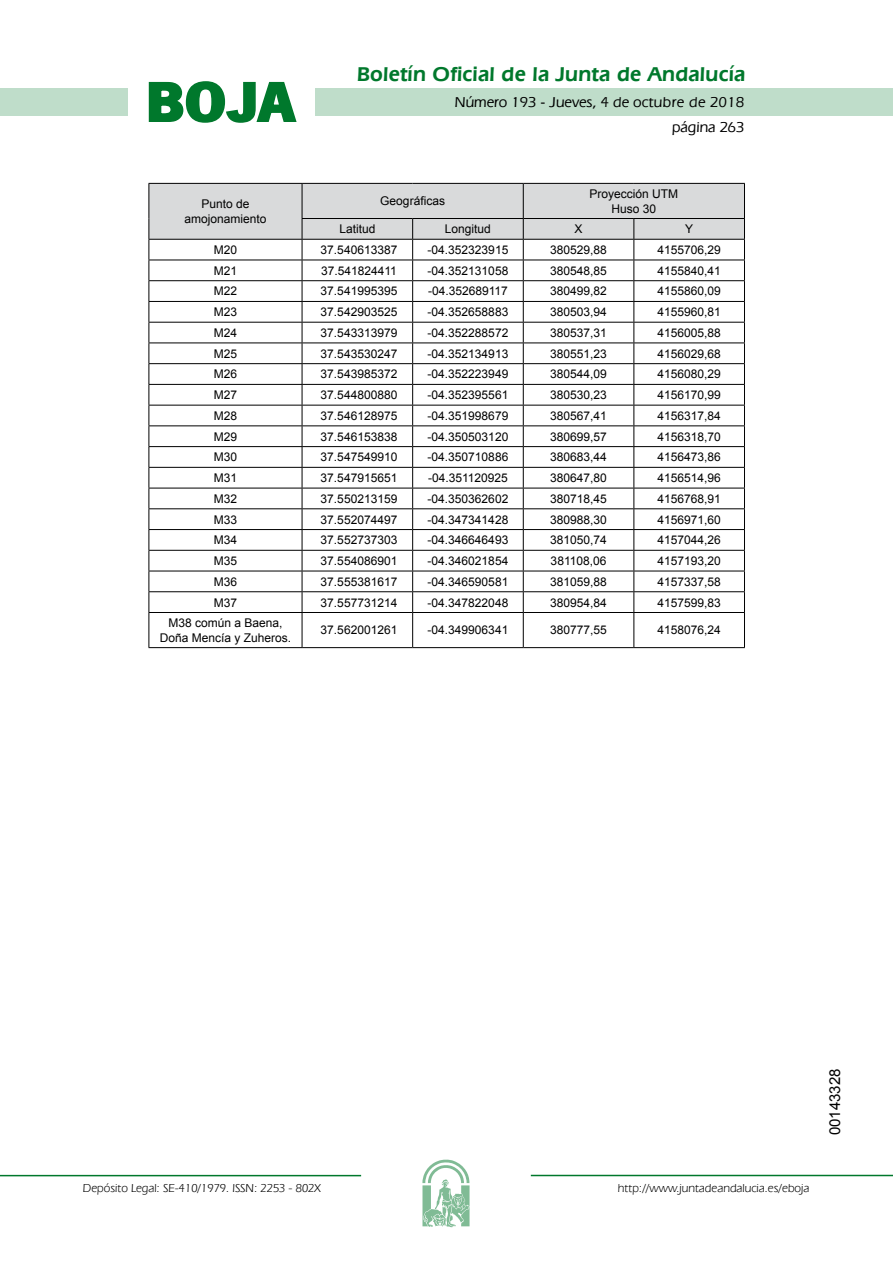
<style>
.page{position:relative;width:893px;height:1263px;background:#fff}
.page>*{position:absolute;margin:0;border:0;box-sizing:border-box;transform-origin:0 0}
.t1{font:700 57.75px "News Got T";color:#00782c;scale:1.14 1}
.t2{font:600 21px "Eras IT Cby BT";letter-spacing:.01em;color:#00782c}
.t3{font:500 15px/24.5px "Eras IT Cby BT";color:#000;text-align:right}
.t4{font:15px "Arial";color:#000}
.t5{font:12px/14.4px "Arial";color:#000;text-align:center}
.t6{font:12px "Eras IT Cby BT";color:#000}
</style>
<div class="page">
<div style="left:315px;top:88px;width:577px;height:28px;background:#bfddca"></div>
<div style="left:0;top:88px;width:128px;height:28px;background:#bfddca"></div>
<hr style="left:0;top:1175px;width:361px;height:1px;background:#00782c">
<svg style="left:422px;top:1159px;width:47px;height:68px"></svg>
<hr style="left:531px;top:1175px;width:361px;height:1px;background:#00782c">
<svg style="left:148px;top:81px;width:149px;height:42px"></svg>
<svg style="left:148px;top:183px;width:597px;height:429px"></svg>
<hr style="left:148px;top:612px;width:154px;height:1px;background:#000">
<hr style="left:148px;top:613px;width:1px;height:34px;background:#000">
<hr style="left:302px;top:612px;width:110px;height:1px;background:#000">
<hr style="left:302px;top:613px;width:1px;height:34px;background:#000">
<hr style="left:412px;top:612px;width:111px;height:1px;background:#000">
<hr style="left:412px;top:613px;width:1px;height:34px;background:#000">
<hr style="left:523px;top:612px;width:111px;height:1px;background:#000">
<hr style="left:523px;top:613px;width:1px;height:34px;background:#000">
<hr style="left:634px;top:612px;width:110px;height:1px;background:#000">
<hr style="left:633px;top:613px;width:1px;height:34px;background:#000">
<hr style="left:744px;top:613px;width:1px;height:34px;background:#000">
<hr style="left:148px;top:647px;width:154px;height:1px;background:#000">
<hr style="left:302px;top:647px;width:110px;height:1px;background:#000">
<hr style="left:412px;top:647px;width:111px;height:1px;background:#000">
<hr style="left:523px;top:647px;width:111px;height:1px;background:#000">
<hr style="left:634px;top:647px;width:110px;height:1px;background:#000">
<h1 class="t1" style="left:145px;top:68px;width:133px">BOJA</h1>
<h2 class="t2" style="left:357px;top:62px;width:390px">Boletín Oficial de la Junta de Andalucía</h2>
<p class="t3" style="left:455px;top:90px;width:291px">Número 193 - Jueves, 4 de octubre de 2018 página 263</p>
<p class="t5" style="left:184px;top:197px;width:84px">Punto de amojonamiento</p>
<p class="t5" style="left:380px;top:194px;width:66px">Geográficas</p>
<p class="t5" style="left:589px;top:187px;width:90px">Proyección UTM<br>Huso 30</p>
<p class="t5" style="left:339px;top:222px;width:38px">Latitud</p>
<p class="t5" style="left:445px;top:222px;width:48px">Longitud</p>
<p class="t5" style="left:574px;top:222px;width:10px">X</p>
<p class="t5" style="left:685px;top:222px;width:10px">Y</p>
<p class="t5" style="left:214px;top:243px;width:25px">M20</p>
<p class="t5" style="left:320px;top:243px;width:78px">37.540613387</p>
<p class="t5" style="left:427px;top:243px;width:82px">-04.352323915</p>
<p class="t5" style="left:550px;top:243px;width:58px">380529,88</p>
<p class="t5" style="left:657px;top:243px;width:65px">4155706,29</p>
<p class="t5" style="left:214px;top:263px;width:25px">M21</p>
<p class="t5" style="left:321px;top:263px;width:77px">37.541824411</p>
<p class="t5" style="left:427px;top:263px;width:82px">-04.352131058</p>
<p class="t5" style="left:550px;top:263px;width:58px">380548,85</p>
<p class="t5" style="left:657px;top:263px;width:65px">4155840,41</p>
<p class="t5" style="left:214px;top:284px;width:25px">M22</p>
<p class="t5" style="left:320px;top:284px;width:78px">37.541995395</p>
<p class="t5" style="left:428px;top:284px;width:81px">-04.352689117</p>
<p class="t5" style="left:550px;top:284px;width:58px">380499,82</p>
<p class="t5" style="left:657px;top:284px;width:65px">4155860,09</p>
<p class="t5" style="left:214px;top:305px;width:25px">M23</p>
<p class="t5" style="left:320px;top:305px;width:78px">37.542903525</p>
<p class="t5" style="left:427px;top:305px;width:82px">-04.352658883</p>
<p class="t5" style="left:550px;top:305px;width:58px">380503,94</p>
<p class="t5" style="left:657px;top:305px;width:65px">4155960,81</p>
<p class="t5" style="left:214px;top:326px;width:25px">M24</p>
<p class="t5" style="left:320px;top:326px;width:78px">37.543313979</p>
<p class="t5" style="left:427px;top:326px;width:82px">-04.352288572</p>
<p class="t5" style="left:550px;top:326px;width:58px">380537,31</p>
<p class="t5" style="left:657px;top:326px;width:65px">4156005,88</p>
<p class="t5" style="left:214px;top:346px;width:25px">M25</p>
<p class="t5" style="left:320px;top:346px;width:78px">37.543530247</p>
<p class="t5" style="left:427px;top:346px;width:82px">-04.352134913</p>
<p class="t5" style="left:550px;top:346px;width:58px">380551,23</p>
<p class="t5" style="left:657px;top:346px;width:65px">4156029,68</p>
<p class="t5" style="left:214px;top:367px;width:25px">M26</p>
<p class="t5" style="left:320px;top:367px;width:78px">37.543985372</p>
<p class="t5" style="left:427px;top:367px;width:82px">-04.352223949</p>
<p class="t5" style="left:550px;top:367px;width:58px">380544,09</p>
<p class="t5" style="left:657px;top:367px;width:65px">4156080,29</p>
<p class="t5" style="left:214px;top:388px;width:25px">M27</p>
<p class="t5" style="left:320px;top:388px;width:78px">37.544800880</p>
<p class="t5" style="left:427px;top:388px;width:82px">-04.352395561</p>
<p class="t5" style="left:550px;top:388px;width:58px">380530,23</p>
<p class="t5" style="left:657px;top:388px;width:65px">4156170,99</p>
<p class="t5" style="left:214px;top:409px;width:25px">M28</p>
<p class="t5" style="left:320px;top:409px;width:78px">37.546128975</p>
<p class="t5" style="left:427px;top:409px;width:82px">-04.351998679</p>
<p class="t5" style="left:550px;top:409px;width:58px">380567,41</p>
<p class="t5" style="left:657px;top:409px;width:65px">4156317,84</p>
<p class="t5" style="left:214px;top:429px;width:25px">M29</p>
<p class="t5" style="left:320px;top:429px;width:78px">37.546153838</p>
<p class="t5" style="left:427px;top:429px;width:82px">-04.350503120</p>
<p class="t5" style="left:550px;top:429px;width:58px">380699,57</p>
<p class="t5" style="left:657px;top:429px;width:65px">4156318,70</p>
<p class="t5" style="left:214px;top:450px;width:25px">M30</p>
<p class="t5" style="left:320px;top:450px;width:78px">37.547549910</p>
<p class="t5" style="left:427px;top:450px;width:82px">-04.350710886</p>
<p class="t5" style="left:550px;top:450px;width:58px">380683,44</p>
<p class="t5" style="left:657px;top:450px;width:65px">4156473,86</p>
<p class="t5" style="left:214px;top:471px;width:25px">M31</p>
<p class="t5" style="left:320px;top:471px;width:78px">37.547915651</p>
<p class="t5" style="left:428px;top:471px;width:81px">-04.351120925</p>
<p class="t5" style="left:550px;top:471px;width:58px">380647,80</p>
<p class="t5" style="left:657px;top:471px;width:65px">4156514,96</p>
<p class="t5" style="left:214px;top:492px;width:25px">M32</p>
<p class="t5" style="left:320px;top:492px;width:78px">37.550213159</p>
<p class="t5" style="left:427px;top:492px;width:82px">-04.350362602</p>
<p class="t5" style="left:550px;top:492px;width:58px">380718,45</p>
<p class="t5" style="left:657px;top:492px;width:65px">4156768,91</p>
<p class="t5" style="left:214px;top:512px;width:25px">M33</p>
<p class="t5" style="left:320px;top:512px;width:78px">37.552074497</p>
<p class="t5" style="left:427px;top:512px;width:82px">-04.347341428</p>
<p class="t5" style="left:550px;top:512px;width:58px">380988,30</p>
<p class="t5" style="left:657px;top:512px;width:65px">4156971,60</p>
<p class="t5" style="left:214px;top:533px;width:25px">M34</p>
<p class="t5" style="left:320px;top:533px;width:78px">37.552737303</p>
<p class="t5" style="left:427px;top:533px;width:82px">-04.346646493</p>
<p class="t5" style="left:550px;top:533px;width:58px">381050,74</p>
<p class="t5" style="left:657px;top:533px;width:65px">4157044,26</p>
<p class="t5" style="left:214px;top:554px;width:25px">M35</p>
<p class="t5" style="left:320px;top:554px;width:78px">37.554086901</p>
<p class="t5" style="left:427px;top:554px;width:82px">-04.346021854</p>
<p class="t5" style="left:550px;top:554px;width:57px">381108,06</p>
<p class="t5" style="left:657px;top:554px;width:65px">4157193,20</p>
<p class="t5" style="left:214px;top:574px;width:25px">M36</p>
<p class="t5" style="left:320px;top:574px;width:78px">37.555381617</p>
<p class="t5" style="left:427px;top:574px;width:82px">-04.346590581</p>
<p class="t5" style="left:550px;top:574px;width:58px">381059,88</p>
<p class="t5" style="left:657px;top:574px;width:65px">4157337,58</p>
<p class="t5" style="left:214px;top:595px;width:25px">M37</p>
<p class="t5" style="left:320px;top:595px;width:78px">37.557731214</p>
<p class="t5" style="left:427px;top:595px;width:82px">-04.347822048</p>
<p class="t5" style="left:550px;top:595px;width:58px">380954,84</p>
<p class="t5" style="left:657px;top:595px;width:65px">4157599,83</p>
<p class="t5" style="left:160px;top:616px;width:133px">M38 común a Baena,<br>Doña Mencía y Zuheros.</p>
<p class="t5" style="left:320px;top:623px;width:78px">37.562001261</p>
<p class="t5" style="left:427px;top:623px;width:82px">-04.349906341</p>
<p class="t5" style="left:550px;top:623px;width:58px">380777,55</p>
<p class="t5" style="left:657px;top:623px;width:65px">4158076,24</p>
<p class="t6" style="left:83px;top:1181px;width:239px">Depósito Legal: SE-410/1979. ISSN: 2253 - 802X</p>
<p class="t6" style="left:618px;top:1181px;width:193px">http://www.juntadeandalucia.es/eboja</p>
<p class="t4" style="left:825px;top:1135px;width:68px;rotate:-90deg">00143328</p>
</div>
